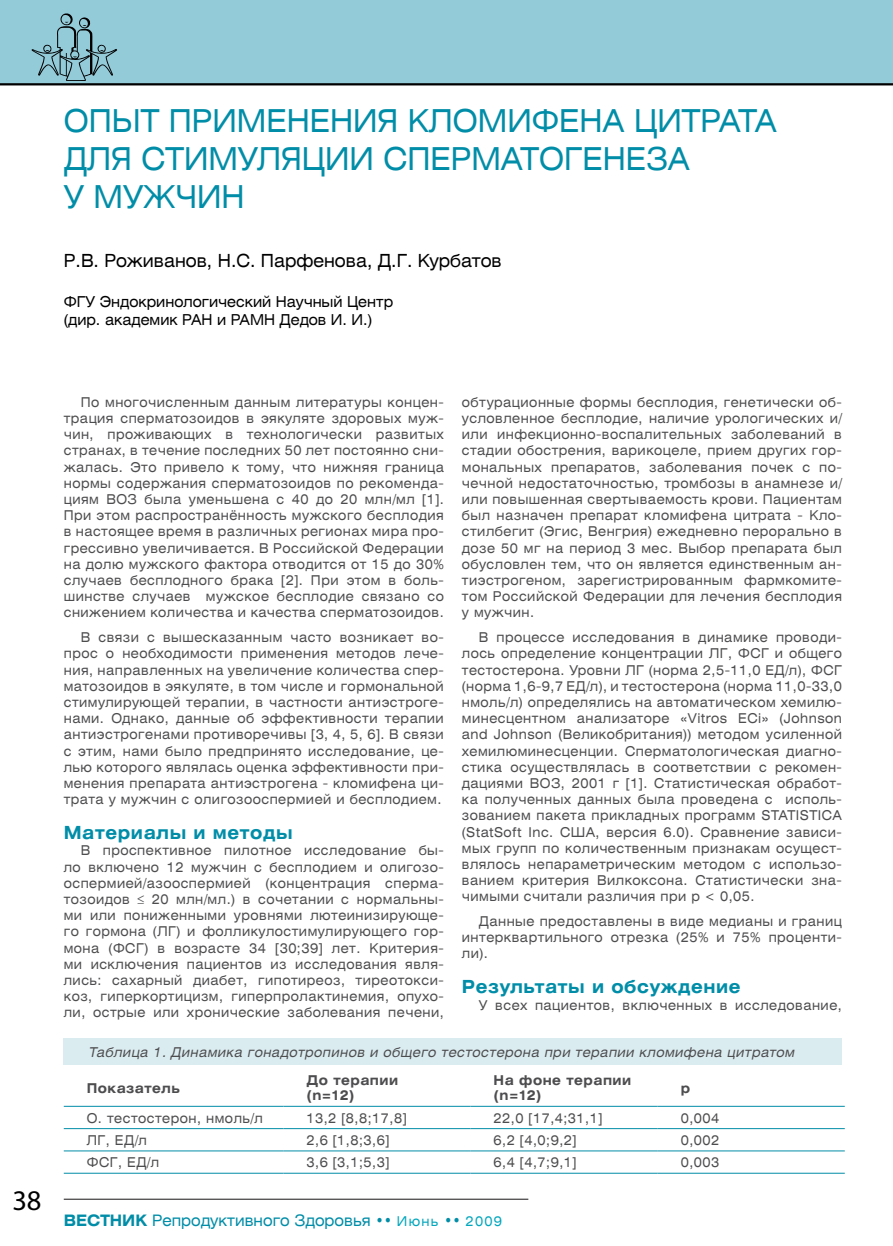
<style>
.page{position:relative;width:893px;height:1246px;background:#fff}
.page>*{position:absolute;margin:0;border:0;box-sizing:border-box;transform-origin:0 0}
.t1{font:31.5px "Helios Ext";color:#008da8;scale:.9 1}
.t2{font:28.5px "Myriad Pro";color:#000}
.t3{font:18px "Helios Ext";color:#000;scale:.9 1}
.t4{font:700 18px "Helios Ext";letter-spacing:.04em;color:#008da8;scale:.9 1}
.t5{font:15.75px "Helios Ext";color:#008da8;scale:.9 1}
.t6{font:15px/18px "Helios Ext";color:#000;scale:.9 1}
.t7{font:13.5px/16.2px "Helios Ext";letter-spacing:.04em;color:#4d4d4f;text-align:justify;scale:.9 1}
.t8{font:italic 13.5px "Helios Ext";letter-spacing:.04em;color:#4d4d4f;scale:.9 1}
.t9{font:700 13.5px/14.5px "Helios Ext";letter-spacing:.04em;color:#4d4d4f;scale:.9 1}
.s1{font-weight:700}
.s2{font-size:13.5px;color:#02a6bd}
</style>
<div class="page">
<div style="left:0;top:0;width:893px;height:84px;background:#94cbd9"></div>
<svg style="left:32px;top:14px;width:85px;height:67px"></svg>
<hr style="left:64px;top:1199px;width:464px;height:1px;background:#221f20">
<hr style="left:0;top:83px;width:893px;height:2px;background:#000">
<div style="left:64px;top:1038px;width:778px;height:26px;background:#dbecf0"></div>
<hr style="left:64px;top:1106px;width:219px;height:1px;background:#008da8">
<hr style="left:283px;top:1106px;width:188px;height:1px;background:#008da8">
<hr style="left:471px;top:1106px;width:187px;height:1px;background:#008da8">
<hr style="left:658px;top:1106px;width:187px;height:1px;background:#008da8">
<hr style="left:64px;top:1128px;width:219px;height:1px;background:#008da8">
<hr style="left:283px;top:1128px;width:188px;height:1px;background:#008da8">
<hr style="left:471px;top:1128px;width:187px;height:1px;background:#008da8">
<hr style="left:658px;top:1128px;width:187px;height:1px;background:#008da8">
<hr style="left:64px;top:1150px;width:219px;height:1px;background:#008da8">
<hr style="left:283px;top:1150px;width:188px;height:1px;background:#008da8">
<hr style="left:471px;top:1150px;width:187px;height:1px;background:#008da8">
<hr style="left:658px;top:1150px;width:187px;height:1px;background:#008da8">
<hr style="left:64px;top:1173px;width:219px;height:1px;background:#008da8">
<hr style="left:283px;top:1173px;width:188px;height:1px;background:#008da8">
<hr style="left:471px;top:1173px;width:187px;height:1px;background:#008da8">
<hr style="left:658px;top:1173px;width:187px;height:1px;background:#008da8">
<h1 class="t1" style="left:64px;top:102px;width:143px">Опыт применения</h1>
<h1 class="t1" style="left:408px;top:102px;width:28px">кломифена</h1>
<h1 class="t1" style="left:634px;top:102px;width:24px">цитрата</h1>
<h1 class="t1" style="left:64px;top:140px;width:26px">для</h1>
<h1 class="t1" style="left:141px;top:140px;width:27px">стимуляции</h1>
<h1 class="t1" style="left:383px;top:140px;width:26px">сперматогенеза</h1>
<h1 class="t1" style="left:64px;top:177px;width:62px">у мужчин</h1>
<h3 class="t3" style="left:64px;top:250px;width:488px">Р.В. Роживанов, Н.С. Парфенова, Д.Г. Курбатов</h3>
<p class="t6" style="left:64px;top:292px;width:367px">ФГУ Эндокринологический Научный Центр (дир. академик РАН и РАМН Дедов И. И.)</p>
<h2 class="t2" style="left:13px;top:1183px;width:30px">38</h2>
<p class="t7" style="left:64px;top:394px;width:424px;text-indent:17px">По многочисленным данным литературы концен&shy;трация сперматозоидов в эякуляте здоровых муж&shy;чин, проживающих в технологически развитых странах, в течение последних 50 лет постоянно сни&shy;жалась. Это привело к тому, что нижняя граница нормы содержания сперматозоидов по рекоменда&shy;циям ВОЗ была уменьшена с 40 до 20 млн/мл [1].<br>При этом распространённость мужского бесплодия в настоящее время в различных регионах мира про&shy;грессивно увеличивается. В Российской Федерации на долю мужского фактора отводится от 15 до 30% случаев бесплодного брака [2]. При этом в боль&shy;шинстве случаев мужское бесплодие связано со снижением количества и качества сперматозоидов.</p>
<p class="t7" style="left:64px;top:629px;width:424px;text-indent:17px">В связи с вышесказанным часто возникает во&shy;прос о необходимости применения методов лече&shy;ния, направленных на увеличение количества спер&shy;матозоидов в эякуляте, в том числе и гормональной стимулирующей терапии, в частности антиэстроге&shy;нами. Однако, данные об эффективности терапии антиэстрогенами противоречивы [3, 4, 5, 6]. В связи с этим, нами было предпринято исследование, це&shy;лью которого являлась оценка эффективности при&shy;менения препарата антиэстрогена - кломифена ци&shy;трата у мужчин с олигозооспермией и бесплодием.</p>
<h3 class="t4" style="left:64px;top:821px;width:256px">Материалы и методы</h3>
<p class="t7" style="left:64px;top:842px;width:424px;text-indent:17px">В проспективное пилотное исследование бы&shy;ло включено 12 мужчин с бесплодием и олигозо&shy;оспермией/азооспермией (концентрация сперма&shy;тозоидов ≤ 20 млн/мл.) в сочетании с нормальны&shy;ми или пониженными уровнями лютеинизирующе&shy;го гормона (ЛГ) и фолликулостимулирующего гор&shy;мона (ФСГ) в возрасте 34 [30;39] лет. Критерия&shy;ми исключения пациентов из исследования явля&shy;лись: сахарный диабет, гипотиреоз, тиреотокси&shy;коз, гиперкортицизм, гиперпролактинемия, опухо&shy;ли, острые или хронические заболевания печени,</p>
<p class="t7" style="left:462px;top:394px;width:424px">обтурационные формы бесплодия, генетически об&shy;условленное бесплодие, наличие урологических и/ или инфекционно-воспалительных заболеваний в стадии обострения, варикоцеле, прием других гор&shy;мональных препаратов, заболевания почек с по&shy;чечной недостаточностью, тромбозы в анамнезе и/ или повышенная свертываемость крови. Пациентам был назначен препарат кломифена цитрата - Кло&shy;стилбегит (Эгис, Венгрия) ежедневно перорально в дозе 50 мг на период 3 мес. Выбор препарата был обусловлен тем, что он является единственным ан&shy;тиэстрогеном, зарегистрированным фармкомите&shy;том Российской Федерации для лечения бесплодия у мужчин.</p>
<p class="t7" style="left:462px;top:629px;width:424px;text-indent:17px">В процессе исследования в динамике проводи&shy;лось определение концентрации ЛГ, ФСГ и общего тестостерона. Уровни ЛГ (норма 2,5-11,0 ЕД/л), ФСГ (норма 1,6-9,7 ЕД/л), и тестостерона (норма 11,0-33,0 нмоль/л) определялись на автоматическом хемилю&shy;минесцентном анализаторе «Vitros ECi» (Johnson and Johnson (Великобритания)) методом усиленной хемилюминесценции. Сперматологическая диагно&shy;стика осуществлялась в соответствии с рекомен&shy;дациями ВОЗ, 2001 г [1]. Статистическая обработ&shy;ка полученных данных была проведена с исполь&shy;зованием пакета прикладных программ STATISTICA (StatSoft Inc. США, версия 6.0). Сравнение зависи&shy;мых групп по количественным признакам осущест&shy;влялось непараметрическим методом с использо&shy;ванием критерия Вилкоксона. Статистически зна&shy;чимыми считали различия при p &lt; 0,05.</p>
<p class="t7" style="left:462px;top:913px;width:424px;text-indent:17px">Данные предоставлены в виде медианы и границ интерквартильного отрезка (25% и 75% проценти&shy;ли).</p>
<h3 class="t4" style="left:462px;top:976px;width:311px">Результаты и обсуждение</h3>
<p class="t7" style="left:479px;top:997px;width:405px">У всех пациентов, включенных в исследование,</p>
<p class="t8" style="left:89px;top:1043px;width:786px">Таблица 1. Динамика гонадотропинов и общего тестостерона при терапии кломифена цитратом</p>
<p class="t9" style="left:87px;top:1080px;width:105px">Показатель</p>
<p class="t9" style="left:306px;top:1073px;width:103px">До терапии (n=12)</p>
<p class="t9" style="left:494px;top:1073px;width:154px">На фоне терапии (n=12)</p>
<p class="t9" style="left:681px;top:1080px;width:12px">p</p>
<p class="t7" style="left:87px;top:1109px;width:197px">О. тестостерон, нмоль/л</p>
<p class="t7" style="left:306px;top:1109px;width:113px">13,2 [8,8;17,8]</p>
<p class="t7" style="left:494px;top:1109px;width:122px">22,0 [17,4;31,1]</p>
<p class="t7" style="left:681px;top:1109px;width:44px">0,004</p>
<p class="t7" style="left:87px;top:1132px;width:68px">ЛГ, ЕД/л</p>
<p class="t7" style="left:306px;top:1132px;width:94px">2,6 [1,8;3,6]</p>
<p class="t7" style="left:494px;top:1132px;width:94px">6,2 [4,0;9,2]</p>
<p class="t7" style="left:681px;top:1132px;width:44px">0,002</p>
<p class="t7" style="left:87px;top:1154px;width:82px">ФСГ, ЕД/л</p>
<p class="t7" style="left:306px;top:1154px;width:94px">3,6 [3,1;5,3]</p>
<p class="t7" style="left:494px;top:1154px;width:94px">6,4 [4,7;9,1]</p>
<p class="t7" style="left:681px;top:1154px;width:44px">0,003</p>
<p class="t5" style="left:64px;top:1211px;width:488px"><span class="s1">ВЕСТНИК</span> Репродуктивного Здоровья •• <span class="s2">Июнь</span> •• <span class="s2">2009</span></p>
</div>
